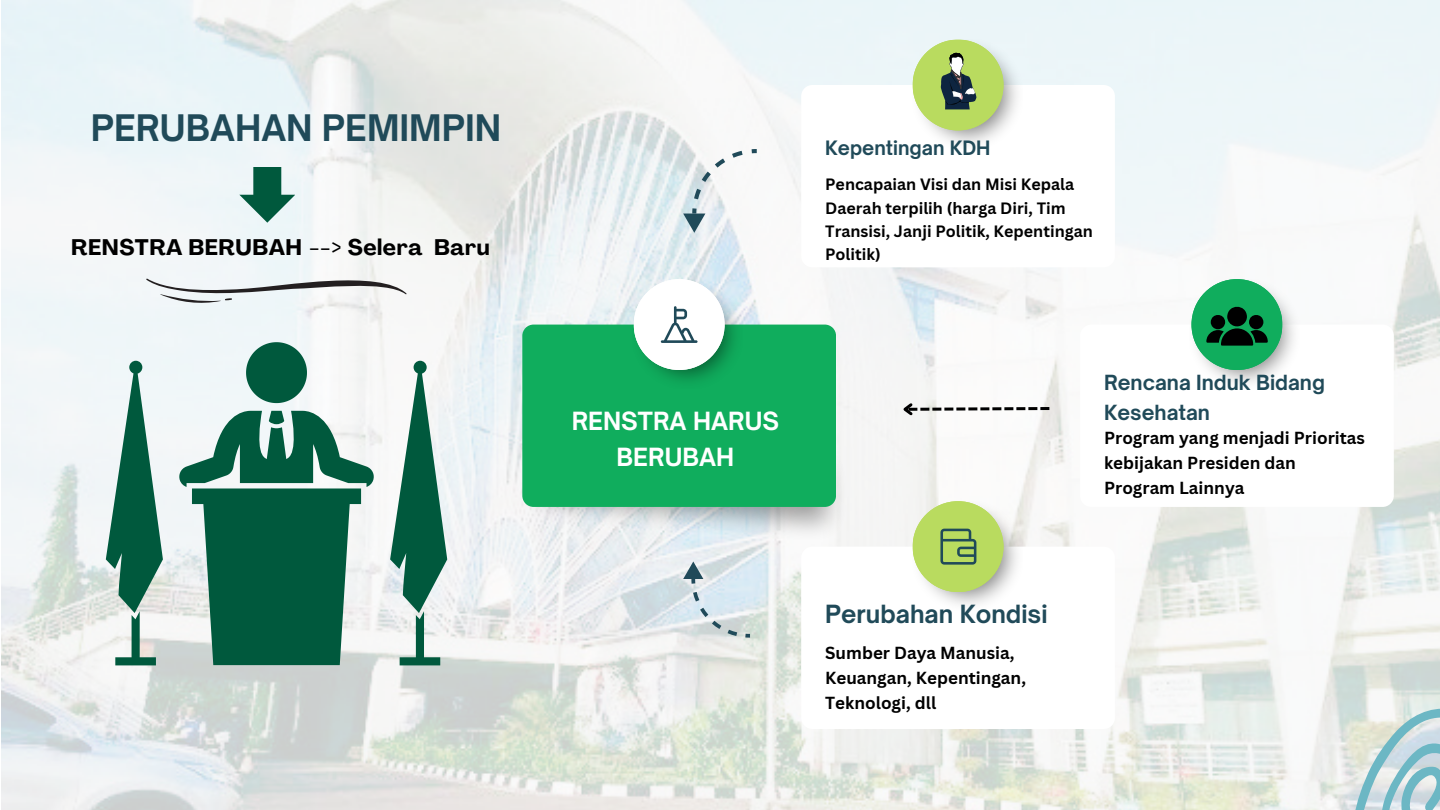
<style>
.page{position:relative;width:1440px;height:810px;background:#fff}
.page>*{position:absolute;margin:0;border:0;box-sizing:border-box;transform-origin:0 0}
.t1{font:700 35px "Open Sauce One";color:#204a59}
.t2{font:700 24px/36px "Open Sauce One";color:#fff;text-align:center}
.t3{font:700 24px "Open Sauce One";color:#204a59}
.t4{font:700 22.2px "Agrandir";letter-spacing:.025em;color:#000}
.t5{font:700 20px/30px "Open Sauce One";color:#204a59}
.t6{font:700 19px "Open Sauce One";color:#204a59}
.t7{font:700 17px/24.8px "Canva Sans";color:#000}
.t8{font:700 16px/23.2px "Canva Sans";color:#000}
.s1{font-weight:400}
</style>
<div class="page">
<img style="left:2px;top:0;width:1438px;height:810px">
<svg style="left:801px;top:547px;width:314px;height:182px"></svg>
<svg style="left:1080px;top:325px;width:314px;height:182px"></svg>
<svg style="left:801px;top:85px;width:314px;height:182px"></svg>
<img style="left:913px;top:40px;width:109px;height:109px">
<img style="left:1190px;top:279px;width:109px;height:110px">
<img style="left:524px;top:445px;width:322px;height:98px">
<div style="left:522px;top:325px;width:314px;height:182px;background:#10ad5d"></div>
<img style="left:633px;top:279px;width:109px;height:110px">
<img style="left:913px;top:501px;width:109px;height:110px">
<svg style="left:745px;top:634px;width:5px;height:4px"></svg>
<svg style="left:683px;top:562px;width:54px;height:74px"></svg>
<svg style="left:913px;top:501px;width:90px;height:91px"></svg>
<svg style="left:1347px;top:694px;width:93px;height:116px"></svg>
<svg style="left:246px;top:342px;width:61px;height:61px"></svg>
<svg style="left:390px;top:361px;width:57px;height:304px"></svg>
<svg style="left:106px;top:361px;width:57px;height:304px"></svg>
<svg style="left:178px;top:411px;width:197px;height:254px"></svg>
<svg style="left:239px;top:167px;width:56px;height:56px"></svg>
<svg style="left:146px;top:269px;width:261px;height:36px"></svg>
<svg style="left:634px;top:279px;width:90px;height:91px"></svg>
<svg style="left:1192px;top:279px;width:90px;height:91px"></svg>
<svg style="left:913px;top:40px;width:90px;height:90px"></svg>
<svg style="left:900px;top:401px;width:149px;height:17px"></svg>
<svg style="left:752px;top:149px;width:5px;height:4px"></svg>
<svg style="left:683px;top:151px;width:60px;height:82px"></svg>
<p class="t1" style="left:91px;top:106px;width:412px">PERUBAHAN PEMIMPIN</p>
<p class="t4" style="left:71px;top:238px;width:420px">RENSTRA BERUBAH <span class="s1">--&gt;</span> Selera Baru</p>
<p class="t2" style="left:572px;top:403px;width:209px">RENSTRA HARUS<br>BERUBAH</p>
<p class="t6" style="left:825px;top:136px;width:167px">Kepentingan KDH</p>
<p class="t8" style="left:825px;top:172px;width:269px">Pencapaian Visi dan Misi Kepala<br>Daerah terpilih (harga Diri, Tim<br>Transisi, Janji Politik, Kepentingan<br>Politik)</p>
<p class="t3" style="left:825px;top:599px;width:224px">Perubahan Kondisi</p>
<p class="t7" style="left:825px;top:640px;width:202px">Sumber Daya Manusia,<br>Keuangan, Kepentingan,<br>Teknologi, dll</p>
<h4 class="t5" style="left:1104px;top:367px;width:222px">Rencana Induk Bidang<br>Kesehatan</h4>
<p class="t7" style="left:1104px;top:425px;width:262px">Program yang menjadi Prioritas kebijakan Presiden dan<br>Program Lainnya</p>
</div>
